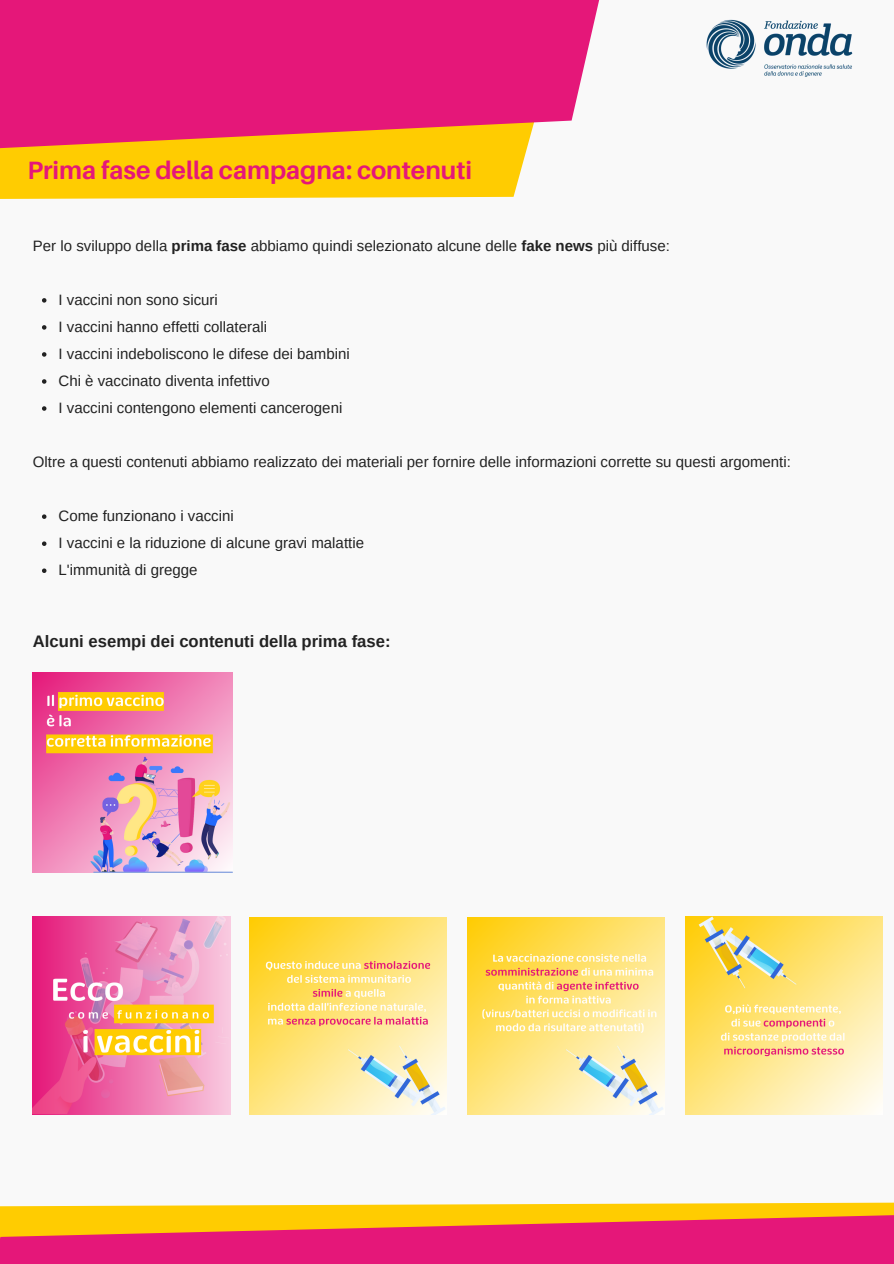
<style>
.page{position:relative;width:894px;height:1264px;background:#fff}
.page>*{position:absolute;margin:0;border:0;box-sizing:border-box;transform-origin:0 0}
.t1{font:700 25.05px "Aileron";color:#e51779}
.t2{font:700 16.65px "Arimo";color:#222}
.t3{font:15px "Arimo";color:#222}
.s1{font-weight:700}
</style>
<div class="page">
<div style="left:0;top:0;width:893px;height:1263px;background:#f9f9f9"></div>
<svg style="left:0;top:0;width:600px;height:199px;fill:#e51779"></svg>
<svg style="left:0;top:1088px;width:893px;height:175px"></svg>
<svg style="left:42px;top:298px;width:4px;height:4px"></svg>
<svg style="left:42px;top:325px;width:4px;height:5px"></svg>
<svg style="left:42px;top:352px;width:4px;height:5px"></svg>
<svg style="left:42px;top:379px;width:4px;height:5px"></svg>
<svg style="left:42px;top:406px;width:4px;height:5px"></svg>
<svg style="left:42px;top:514px;width:4px;height:5px"></svg>
<svg style="left:42px;top:541px;width:4px;height:5px"></svg>
<svg style="left:42px;top:568px;width:4px;height:5px"></svg>
<img style="left:706px;top:19px;width:147px;height:58px">
<img style="left:33px;top:673px;width:199px;height:199px">
<img style="left:33px;top:917px;width:197px;height:197px">
<img style="left:467px;top:917px;width:197px;height:197px">
<img style="left:685px;top:917px;width:197px;height:197px">
<img style="left:250px;top:917px;width:197px;height:197px">
<p class="t1" style="left:27px;top:155px;width:446px">Prima fase della campagna: contenuti</p>
<p class="t3" style="left:33px;top:237px;width:638px">Per lo sviluppo della <span class="s1">prima fase</span> abbiamo quindi selezionato alcune delle <span class="s1">fake news</span> più diffuse:</p>
<p class="t3" style="left:58px;top:291px;width:161px">I vaccini non sono sicuri</p>
<p class="t3" style="left:58px;top:318px;width:210px">I vaccini hanno effetti collaterali</p>
<p class="t3" style="left:58px;top:345px;width:293px">I vaccini indeboliscono le difese dei bambini</p>
<p class="t3" style="left:58px;top:372px;width:213px">Chi è vaccinato diventa infettivo</p>
<p class="t3" style="left:58px;top:399px;width:285px">I vaccini contengono elementi cancerogeni</p>
<p class="t3" style="left:33px;top:453px;width:759px">Oltre a questi contenuti abbiamo realizzato dei materiali per fornire delle informazioni corrette su questi argomenti:</p>
<p class="t3" style="left:58px;top:507px;width:177px">Come funzionano i vaccini</p>
<p class="t3" style="left:58px;top:534px;width:307px">I vaccini e la riduzione di alcune gravi malattie</p>
<p class="t3" style="left:58px;top:561px;width:140px">L'immunità di gregge</p>
<p class="t2" style="left:33px;top:632px;width:359px">Alcuni esempi dei contenuti della prima fase:</p>
</div>
